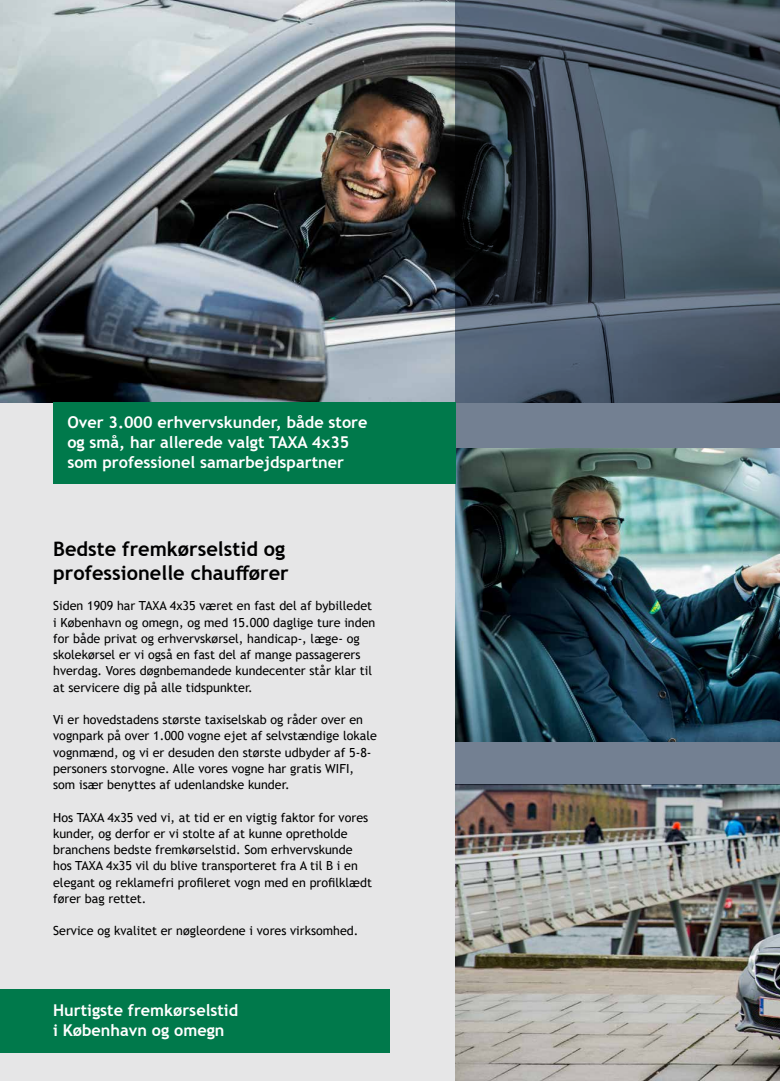
<style>
.page{position:relative;width:780px;height:1081px;background:#e6e6e7}
.page>*{position:absolute;margin:0;border:0;box-sizing:border-box;transform-origin:0 0}
.t1{font:700 20px/23.8px "Trebuchet MS";color:#000}
.t2{font:700 16.25px/20px "Trebuchet MS";color:#fff}
.t3{font:12.5px/16.2px "Trebuchet MS";color:#000}
</style>
<div class="page">
<div style="left:0;top:989px;width:390px;height:63px;background:#00794b"></div>
<img style="left:455px;top:784px;width:325px;height:297px">
<img style="left:0;top:0;width:455px;height:402px">
<svg style="left:455px;top:0;width:325px;height:784px;background:#4d5a68"></svg>
<img style="left:455px;top:449px;width:325px;height:292px">
<div style="left:53px;top:402px;width:402px;height:81px;background:#00794b"></div>
<h2 class="t2" style="left:67px;top:412px;width:302px">Over 3.000 erhvervskunder, både store og små, har allerede valgt TAXA 4x35 som professionel samarbejdspartner</h2>
<h1 class="t1" style="left:53px;top:537px;width:237px">Bedste fremkørselstid og professionelle chauffører</h1>
<p class="t3" style="left:53px;top:598px;width:324px">Siden 1909 har TAXA 4x35 været en fast del af bybilledet i København og omegn, og med 15.000 daglige ture inden for både privat og erhvervskørsel, handicap-, læge- og skolekørsel er vi også en fast del af mange passagerers hverdag. Vores døgnbemandede kundecenter står klar til at servicere dig på alle tidspunkter.</p>
<p class="t3" style="left:53px;top:711px;width:325px">Vi er hovedstadens største taxiselskab og råder over en vognpark på over 1.000 vogne ejet af selvstændige lokale vognmænd, og vi er desuden den største udbyder af 5-8- personers storvogne. Alle vores vogne har gratis WIFI, som især benyttes af udenlandske kunder.</p>
<p class="t3" style="left:53px;top:809px;width:320px">Hos TAXA 4x35 ved vi, at tid er en vigtig faktor for vores kunder, og derfor er vi stolte af at kunne opretholde branchens bedste fremkørselstid. Som erhvervskunde hos TAXA 4x35 vil du blive transporteret fra A til B i en elegant og reklamefri profileret vogn med en profilklædt fører bag rettet.</p>
<p class="t3" style="left:53px;top:923px;width:307px">Service og kvalitet er nøgleordene i vores virksomhed.</p>
<h2 class="t2" style="left:53px;top:1000px;width:186px">Hurtigste fremkørselstid i København og omegn</h2>
</div>
